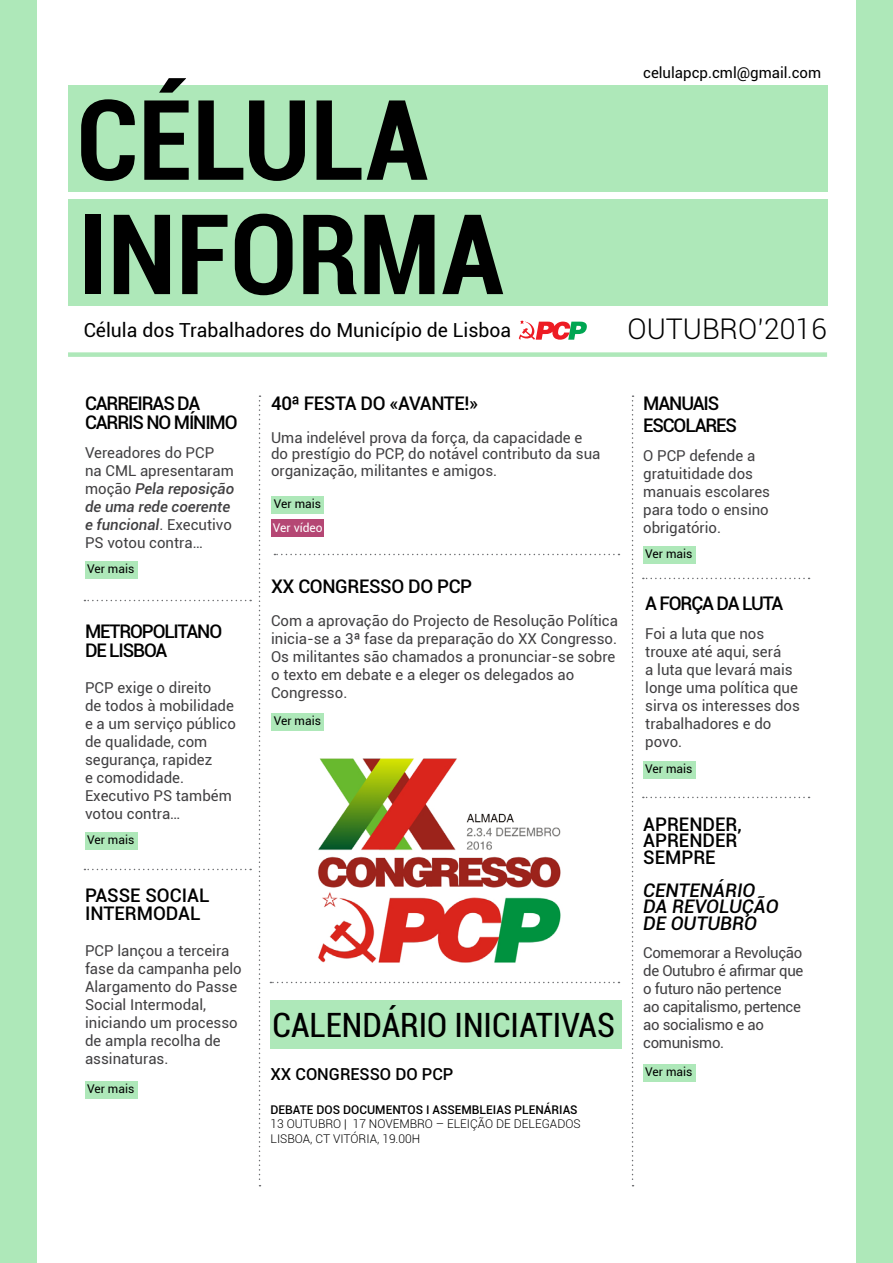
<style>
.page{position:relative;width:893px;height:1263px;background:#fff}
.page>*{position:absolute;margin:0;border:0;box-sizing:border-box;transform-origin:0 0}
.t1{font:700 condensed 111.6px "Roboto";color:#000}
.t2{font:condensed 33.6px "Roboto";color:#000}
.t3{font:300 28.5px "Roboto";color:#000}
.t4{font:19.35px "Roboto";color:#000}
.t5{font:500 18.75px/19.5px "Roboto";letter-spacing:-.06em;color:#000}
.t6{font:500 18.75px "Roboto";letter-spacing:-.02em;color:#000}
.t7{font:500 18.75px/16.5px "Roboto";color:#000}
.t8{font:italic 500 18.75px/16.5px "Roboto";color:#000}
.t9{font:500 16.5px "Roboto";color:#000}
.t10{font:15px/18px "Roboto";color:#414042}
.t11{font:15px/18px "Roboto";letter-spacing:-.02em;color:#414042}
.t12{font:15px "Roboto";color:#000}
.t13{font:300 12px/14.4px "Roboto";color:#000}
.t14{font:12px "Roboto";color:#000}
.t15{font:500 12px "Roboto";color:#000}
.t16{font:12px "Roboto";color:#fff}
.s1{font-weight:500;font-style:italic}
</style>
<div class="page">
<div style="left:68px;top:199px;width:759px;height:106px;background:#aee8b9"></div>
<div style="left:68px;top:85px;width:759px;height:106px;background:#aee8b9"></div>
<div style="left:270px;top:1000px;width:352px;height:48px;background:#aee8b9"></div>
<div style="left:68px;top:352px;width:759px;height:5px;background:#aee8b9"></div>
<div style="left:85px;top:561px;width:52px;height:18px;background:#aee8b9"></div>
<div style="left:272px;top:496px;width:52px;height:18px;background:#aee8b9"></div>
<div style="left:85px;top:832px;width:52px;height:18px;background:#aee8b9"></div>
<div style="left:643px;top:546px;width:52px;height:18px;background:#aee8b9"></div>
<div style="left:643px;top:1064px;width:52px;height:18px;background:#aee8b9"></div>
<div style="left:643px;top:761px;width:52px;height:18px;background:#aee8b9"></div>
<div style="left:85px;top:1081px;width:52px;height:17px;background:#aee8b9"></div>
<svg style="left:259px;top:395px;width:1px;height:791px"></svg>
<svg style="left:632px;top:395px;width:1px;height:791px"></svg>
<svg style="left:270px;top:982px;width:349px;height:1px"></svg>
<svg style="left:643px;top:797px;width:167px;height:1px"></svg>
<svg style="left:84px;top:600px;width:167px;height:1px"></svg>
<svg style="left:274px;top:554px;width:345px;height:1px"></svg>
<svg style="left:643px;top:578px;width:167px;height:1px"></svg>
<svg style="left:84px;top:869px;width:167px;height:1px"></svg>
<div style="left:0;top:0;width:36px;height:1263px;background:#aee8b9"></div>
<svg style="left:519px;top:320px;width:68px;height:20px"></svg>
<div style="left:857px;top:0;width:36px;height:1263px;background:#aee8b9"></div>
<div style="left:856px;top:0;width:37px;height:1263px;border:2px solid #aee8b9"></div>
<div style="left:272px;top:519px;width:52px;height:17px;background:#b54774"></div>
<div style="left:272px;top:713px;width:52px;height:18px;background:#aee8b9"></div>
<img style="left:318px;top:758px;width:243px;height:205px">
<h1 class="t1" style="left:77px;top:62px;width:353px">CÉLULA</h1>
<h1 class="t1" style="left:78px;top:176px;width:427px">INFORMA</h1>
<p class="t12" style="left:643px;top:62px;width:180px">celulapcp.cml@gmail.com</p>
<p class="t4" style="left:84px;top:316px;width:429px">Célula dos Trabalhadores do Município de Lisboa</p>
<h3 class="t3" style="left:628px;top:309px;width:201px">OUTUBRO’2016</h3>
<p class="t5" style="left:85px;top:392px;width:154px">CARREIRAS DA<br>CARRIS NO MÍNIMO</p>
<p class="t10" style="left:85px;top:443px;width:151px">Vereadores do PCP na CML apresentaram moção <span class="s1">Pela reposição de uma rede coerente e funcional</span>. Executivo<br>PS votou contra…</p>
<p class="t14" style="left:87px;top:561px;width:49px">Ver mais</p>
<p class="t5" style="left:85px;top:620px;width:139px">METROPOLITANO<br>DE LISBOA</p>
<p class="t10" style="left:85px;top:678px;width:152px">PCP exige o direito<br>de todos à mobilidade e a um serviço público de qualidade, com segurança, rapidez<br>e comodidade.<br>Executivo PS também votou contra…</p>
<p class="t14" style="left:87px;top:832px;width:49px">Ver mais</p>
<p class="t7" style="left:85px;top:885px;width:114px;line-height:18px">PASSE SOCIAL<br>INTERMODAL</p>
<p class="t10" style="left:85px;top:941px;width:158px">PCP lançou a terceira fase da campanha pelo<br>Alargamento do Passe<br>Social Intermodal, iniciando um processo de ampla recolha de assinaturas.</p>
<p class="t14" style="left:87px;top:1080px;width:49px">Ver mais</p>
<p class="t6" style="left:271px;top:390px;width:209px">40ª FESTA DO «AVANTE!»</p>
<p class="t10" style="left:271px;top:428px;width:331px;line-height:16.5px">Uma indelével prova da força, da capacidade e do prestígio do PCP, do notável contributo da sua organização, militantes e amigos.</p>
<p class="t14" style="left:274px;top:496px;width:49px">Ver mais</p>
<p class="t16" style="left:273px;top:519px;width:51px">Ver vídeo</p>
<p class="t6" style="left:271px;top:573px;width:203px">XX CONGRESSO DO PCP</p>
<p class="t10" style="left:271px;top:611px;width:348px">Com a aprovação do Projecto de Resolução Política inicia-se a 3ª fase da preparação do XX Congresso.<br>Os militantes são chamados a pronunciar-se sobre o texto em debate e a eleger os delegados ao Congresso.</p>
<p class="t14" style="left:274px;top:713px;width:49px">Ver mais</p>
<h2 class="t2" style="left:273px;top:1001px;width:344px">CALENDÁRIO INICIATIVAS</h2>
<p class="t9" style="left:270px;top:1062px;width:184px">XX CONGRESSO DO PCP</p>
<p class="t15" style="left:270px;top:1101px;width:55px">DEBATE DOS</p>
<p class="t15" style="left:343px;top:1101px;width:9px">DOC</p>
<p class="t15" style="left:367px;top:1101px;width:74px">UMENTOS I ASSE</p>
<p class="t15" style="left:461px;top:1101px;width:117px">MBLEIAS PLENÁRIAS</p>
<p class="t13" style="left:270px;top:1116px;width:312px">13 OUTUBRO | 17 NOVEMBRO – ELEIÇÃO DE DELEGADOS<br>LISBOA, CT VITÓRIA, 19.00H</p>
<p class="t5" style="left:643px;top:391px;width:95px;line-height:22.5px">MANUAIS<br>ESCOLARES</p>
<p class="t10" style="left:643px;top:446px;width:128px">O PCP defende a gratuitidade dos manuais escolares para todo o ensino obrigatório.</p>
<p class="t14" style="left:645px;top:546px;width:49px">Ver mais</p>
<p class="t6" style="left:645px;top:590px;width:108px">A FORÇA DA LUTA</p>
<p class="t10" style="left:645px;top:624px;width:156px">Foi a luta que nos trouxe até aqui, será<br>a luta que levará mais longe uma política que sirva os interesses dos trabalhadores e do povo.</p>
<p class="t14" style="left:645px;top:760px;width:49px">Ver mais</p>
<p class="t7" style="left:643px;top:815px;width:100px">APRENDER,<br>APRENDER<br>SEMPRE</p>
<p class="t8" style="left:643px;top:881px;width:137px">CENTENÁRIO<br>DA REVOLUÇÃO<br>DE OUTUBRO</p>
<p class="t11" style="left:643px;top:943px;width:162px">Comemorar a Revolução de Outubro é afirmar que o futuro não pertence<br>ao capitalismo, pertence ao socialismo e ao comunismo.</p>
<p class="t14" style="left:645px;top:1064px;width:49px">Ver mais</p>
</div>
